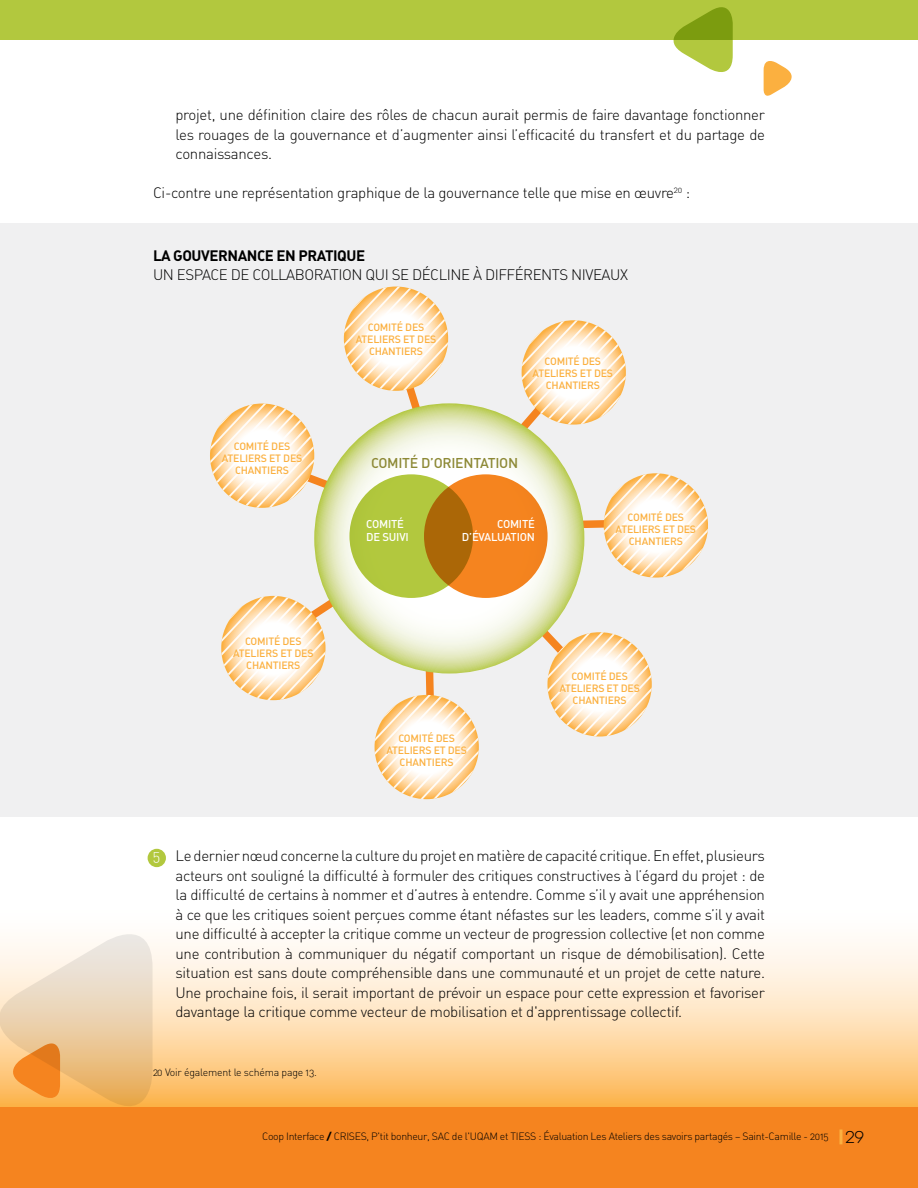
<style>
.page{position:relative;width:918px;height:1188px;background:#fff}
.page>*{position:absolute;margin:0;border:0;box-sizing:border-box;transform-origin:0 0}
.t1{font:300 16.5px "Montreal TS";color:#000}
.t2{font:15px/19.5px "DIN Light Alternate";letter-spacing:-.02em;color:#000;text-align:justify}
.t3{font:15px "DIN Bold Alternate";letter-spacing:-.03em;color:#000}
.t4{font:14.1px "DIN Medium Alternate";letter-spacing:-.02em;color:#8d8936}
.t5{font:11.25px/13.2px "DIN Medium Alternate";letter-spacing:-.02em;color:#fff;text-align:right}
.t6{font:10.5px/12px "DIN Medium Alternate";letter-spacing:-.02em;color:#fbb040;text-align:center}
.t7{font:10.5px "DIN Light Alternate";letter-spacing:-.03em;color:#000}
.s1{color:#fff}
.s2{font-family:"DIN Bold Alternate"}
</style>
<div class="page">
<svg style="left:153px;top:942px;width:765px;height:165px;background:#feddaf"></svg>
<div style="left:0;top:0;width:918px;height:40px;background:#b2c83e"></div>
<div style="left:0;top:1107px;width:918px;height:81px;background:#f5841f"></div>
<hr style="left:839px;top:1130px;width:3px;height:14px;background:#fbb040">
<svg style="left:764px;top:61px;width:28px;height:35px"></svg>
<svg style="left:673px;top:7px;width:60px;height:65px"></svg>
<svg style="left:0;top:934px;width:153px;height:173px;background:#f0cea3"></svg>
<div style="left:0;top:223px;width:918px;height:594px;background:#f0f0f1"></div>
<div style="left:148px;top:849px;width:18px;height:18px;background:#b2c83e;border-radius:50%"></div>
<svg style="left:314px;top:403px;width:270px;height:271px"></svg>
<svg style="left:210px;top:287px;width:238px;height:221px"></svg>
<svg style="left:221px;top:590px;width:125px;height:110px"></svg>
<svg style="left:506px;top:320px;width:120px;height:126px"></svg>
<svg style="left:568px;top:473px;width:140px;height:105px"></svg>
<svg style="left:529px;top:618px;width:123px;height:119px"></svg>
<svg style="left:375px;top:656px;width:104px;height:143px"></svg>
<div style="left:424px;top:474px;width:124px;height:124px;background:#f5841f;border-radius:50%"></div>
<svg style="left:349px;top:474px;width:124px;height:124px;background:#b0ad2f"></svg>
<p class="t2" style="left:176px;top:105px;width:591px">projet, une définition claire des rôles de chacun aurait permis de faire davantage fonctionner les rouages de la gouvernance et d’augmenter ainsi l’efficacité du transfert et du partage de connaissances.</p>
<p class="t2" style="left:153px;top:183px;width:539px">Ci-contre une représentation graphique de la gouvernance telle que mise en œuvre<sup>20</sup> :</p>
<p class="t3" style="left:153px;top:246px;width:214px">LA GOUVERNANCE EN PRATIQUE</p>
<p class="t2" style="left:153px;top:265px;width:477px">UN ESPACE DE COLLABORATION QUI SE DÉCLINE À DIFFÉRENTS NIVEAUX</p>
<p class="t6" style="left:222px;top:440px;width:82px">COMITÉ DES<br>ATELIERS ET DES<br>CHANTIERS</p>
<p class="t6" style="left:356px;top:321px;width:82px">COMITÉ DES<br>ATELIERS ET DES<br>CHANTIERS</p>
<p class="t6" style="left:533px;top:355px;width:82px">COMITÉ DES<br>ATELIERS ET DES<br>CHANTIERS</p>
<p class="t4" style="left:371px;top:454px;width:149px">COMITÉ D’ORIENTATION</p>
<p class="t5" style="left:366px;top:517px;width:44px;text-align:left">COMITÉ<br>DE SUIVI</p>
<p class="t5" style="left:462px;top:517px;width:74px">COMITÉ<br>D’ÉVALUATION</p>
<p class="t6" style="left:616px;top:511px;width:82px">COMITÉ DES<br>ATELIERS ET DES<br>CHANTIERS</p>
<p class="t6" style="left:233px;top:634px;width:82px">COMITÉ DES<br>ATELIERS ET DES<br>CHANTIERS</p>
<p class="t6" style="left:386px;top:732px;width:82px">COMITÉ DES<br>ATELIERS ET DES<br>CHANTIERS</p>
<p class="t6" style="left:559px;top:670px;width:82px">COMITÉ DES<br>ATELIERS ET DES<br>CHANTIERS</p>
<p class="t2" style="left:175px;top:846px;width:591px;text-indent:-22px"><span class="s1">5</span> Le dernier nœud concerne la culture du projet en matière de capacité critique. En effet, plusieurs acteurs ont souligné la difficulté à formuler des critiques constructives à l’égard du projet : de la difficulté de certains à nommer et d’autres à entendre. Comme s’il y avait une appréhension à ce que les critiques soient perçues comme étant néfastes sur les leaders, comme s’il y avait une difficulté à accepter la critique comme un vecteur de progression collective (et non comme une contribution à communiquer du négatif comportant un risque de démobilisation). Cette situation est sans doute compréhensible dans une communauté et un projet de cette nature.<br>Une prochaine fois, il serait important de prévoir un espace pour cette expression et favoriser davantage la critique comme vecteur de mobilisation et d'apprentissage collectif.</p>
<p class="t7" style="left:153px;top:1065px;width:165px">20 Voir également le schéma page 13.</p>
<p class="t7" style="left:262px;top:1130px;width:568px">Coop Interface <span class="s2">/</span> CRISES, P'tit bonheur, SAC de l'UQAM et TIESS : Évaluation Les Ateliers des savoirs partagés – Saint-Camille - 2015</p>
<p class="t1" style="left:845px;top:1127px;width:20px">29</p>
</div>
